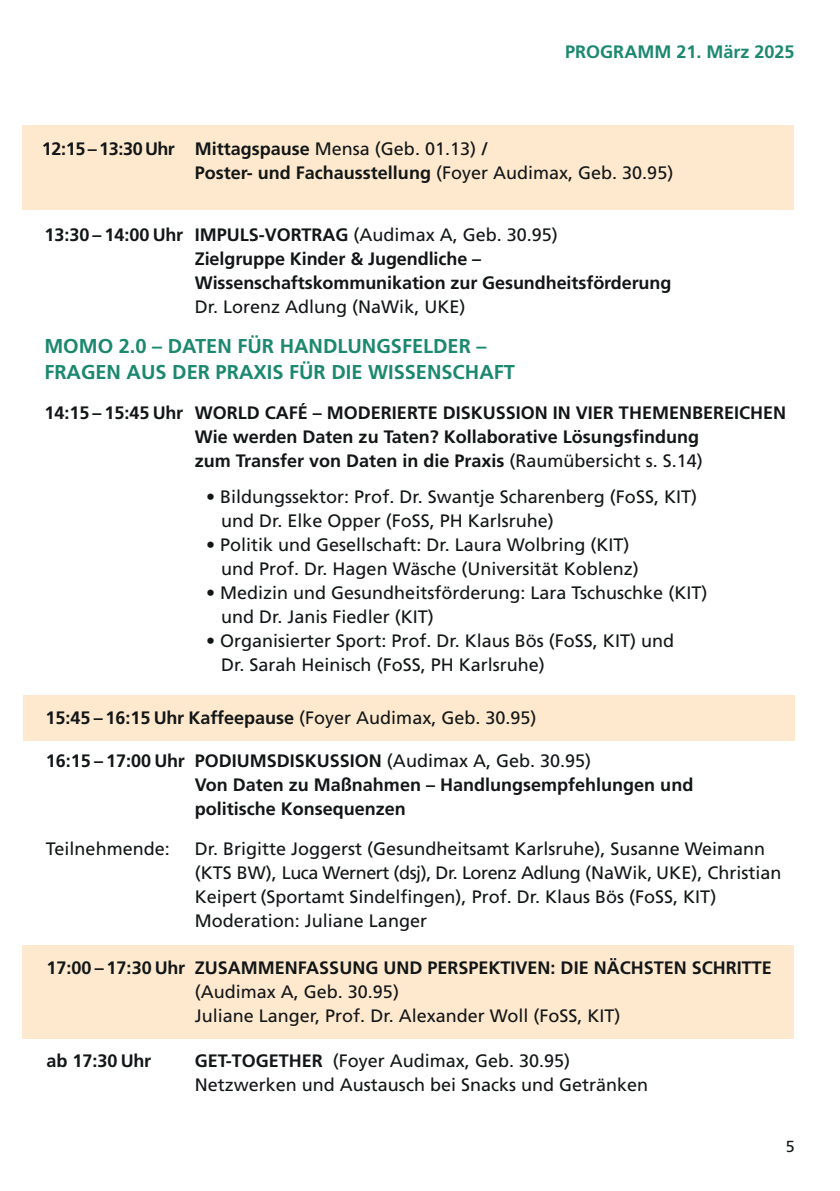
<style>
.page{position:relative;width:840px;height:1191px;background:#fff}
.page>*{position:absolute;margin:0;border:0;box-sizing:border-box;transform-origin:0 0}
.t1{font:700 20px/26px "Frutiger LT Std";color:#1b886f}
.t2{font:18px/24px "Frutiger LT Std";color:#121617}
.t3{font:700 18px/24px "Frutiger LT Std";color:#121617}
.t4{font:700 18px "Frutiger LT Std";color:#1b886f}
.t5{font:16px "Frutiger LT Std";color:#121617}
.s1{font-weight:400}
.s2{font-weight:700}
</style>
<div class="page">
<div style="left:23px;top:945px;width:770px;height:93px;background:#fee9ce"></div>
<div style="left:23px;top:126px;width:770px;height:84px;background:#fee9ce"></div>
<div style="left:23px;top:695px;width:771px;height:45px;background:#fee9ce"></div>
<p class="t4" style="left:565px;top:41px;width:231px">PROGRAMM 21. März 2025</p>
<p class="t3" style="left:195px;top:137px;width:480px;text-indent:-153px">12:15 – 13:30 Uhr Mittagspause <span class="s1">Mensa (Geb. 01.13)</span> /<br>Poster- und Fachausstellung <span class="s1">(Foyer Audimax, Geb. 30.95)</span></p>
<p class="t3" style="left:44px;top:222px;width:140px">13:30 – 14:00 Uhr</p>
<p class="t3" style="left:195px;top:222px;width:478px">IMPULS-VORTRAG <span class="s1">(Audimax A, Geb. 30.95)<br></span>Zielgruppe Kinder &amp; Jugendliche –<br>Wissenschaftskommunikation zur Gesundheitsförderung</p>
<p class="t2" style="left:195px;top:294px;width:272px">Dr. Lorenz Adlung (NaWik, UKE)</p>
<p class="t1" style="left:44px;top:333px;width:472px">MOMO 2.0 – DATEN FÜR HANDLUNGSFELDER –<br>FRAGEN AUS DER PRAXIS FÜR DIE WISSENSCHAFT</p>
<p class="t3" style="left:195px;top:401px;width:592px">WORLD CAFÉ – MODERIERTE DISKUSSION IN VIER THEMENBEREICHEN<br>Wie werden Daten zu Taten? Kollaborative Lösungsfindung<br>zum Transfer von Daten in die Praxis <span class="s1">(Raumübersicht s. S.14)</span></p>
<p class="t2" style="left:221px;top:485px;width:477px;text-indent:-15px">• Bildungssektor: Prof. Dr. Swantje Scharenberg (FoSS, KIT) und Dr. Elke Opper (FoSS, PH Karlsruhe)</p>
<p class="t2" style="left:221px;top:533px;width:419px;text-indent:-15px">• Politik und Gesellschaft: Dr. Laura Wolbring (KIT) und Prof. Dr. Hagen Wäsche (Universität Koblenz)</p>
<p class="t2" style="left:221px;top:581px;width:487px;text-indent:-15px">• Medizin und Gesundheitsförderung: Lara Tschuschke (KIT) und Dr. Janis Fiedler (KIT)</p>
<p class="t2" style="left:221px;top:629px;width:454px;text-indent:-15px">• Organisierter Sport: Prof. Dr. Klaus Bös (FoSS, KIT) und<br>Dr. Sarah Heinisch (FoSS, PH Karlsruhe)</p>
<p class="t3" style="left:44px;top:401px;width:140px">14:15 – 15:45 Uhr</p>
<p class="t3" style="left:45px;top:706px;width:492px">15:45 – 16:15 Uhr Kaffeepause <span class="s1">(Foyer Audimax, Geb. 30.95)</span></p>
<p class="t3" style="left:195px;top:749px;width:500px">PODIUMSDISKUSSION <span class="s1">(Audimax A, Geb. 30.95)<br></span>Von Daten zu Maßnahmen – Handlungsempfehlungen und politische Konsequenzen</p>
<p class="t2" style="left:195px;top:837px;width:588px">Dr. Brigitte Joggerst (Gesundheitsamt Karlsruhe), Susanne Weimann (KTS BW), Luca Wernert (dsj), Dr. Lorenz Adlung (NaWik, UKE), Christian Keipert (Sportamt Sindelfingen), Prof. Dr. Klaus Bös (FoSS, KIT)<br>Moderation: Juliane Langer</p>
<p class="t3" style="left:46px;top:748px;width:140px">16:15 – 17:00 Uhr</p>
<p class="t2" style="left:46px;top:836px;width:125px">Teilnehmende:</p>
<p class="t3" style="left:46px;top:955px;width:140px">17:00 – 17:30 Uhr</p>
<p class="t3" style="left:195px;top:955px;width:578px">ZUSAMMENFASSUNG UND PERSPEKTIVEN: DIE NÄCHSTEN SCHRITTE</p>
<p class="t2" style="left:195px;top:979px;width:427px">(Audimax A, Geb. 30.95)<br>Juliane Langer, Prof. Dr. Alexander Woll (FoSS, KIT)</p>
<p class="t3" style="left:46px;top:1049px;width:106px">ab 17:30 Uhr</p>
<p class="t2" style="left:195px;top:1049px;width:455px"><span class="s2">GET-TOGETHER</span> (Foyer Audimax, Geb. 30.95)<br>Netzwerken und Austausch bei Snacks und Getränken</p>
<p class="t5" style="left:785px;top:1137px;width:10px">5</p>
</div>
